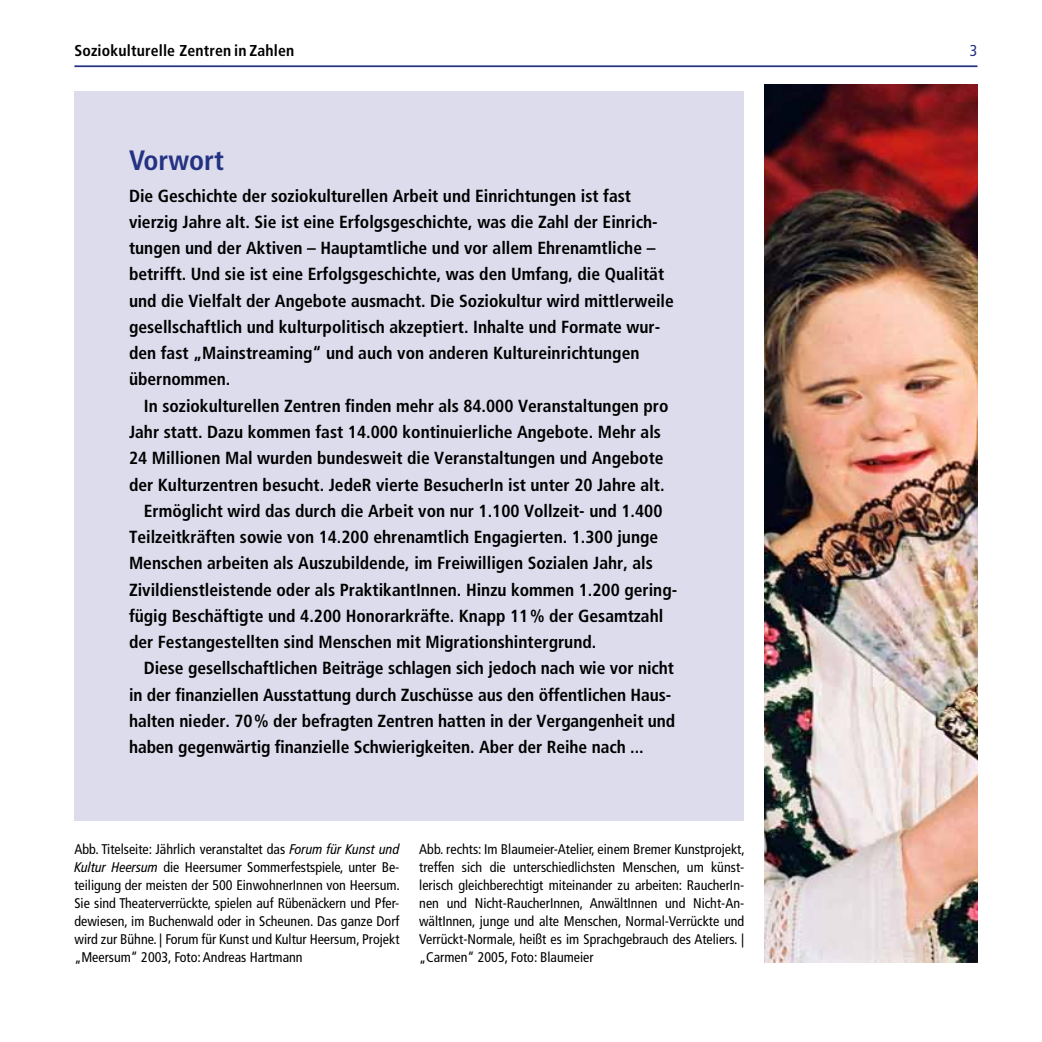
<style>
.page{position:relative;width:1042px;height:1042px;background:#fff}
.page>*{position:absolute;margin:0;border:0;box-sizing:border-box;transform-origin:0 0}
.t1{font:700 condensed 28px "Frutiger LT Com";color:#243282}
.t2{font:700 condensed 17.5px/26.2px "Frutiger LT Com";color:#000}
.t3{font:700 condensed 15.75px "Frutiger LT Com";letter-spacing:.01em;color:#000}
.t4{font:condensed 15.75px "Frutiger LT Com";color:#243282}
.t5{font:condensed 14px/18px "Frutiger LT Com";color:#000;text-align:justify}
.s1{font-style:italic}
</style>
<div class="page">
<hr style="left:74px;top:65px;width:903px;height:2px;background:#243282">
<img style="left:764px;top:84px;width:213px;height:878px">
<div style="left:74px;top:91px;width:670px;height:729px;background:#dddced"></div>
<p class="t3" style="left:74px;top:42px;width:221px">Soziokulturelle Zentren in Zahlen</p>
<p class="t4" style="left:970px;top:42px;width:9px">3</p>
<h1 class="t1" style="left:129px;top:143px;width:96px">Vorwort</h1>
<p class="t2" style="left:129px;top:182px;width:546px">Die Geschichte der soziokulturellen Arbeit und Einrichtungen ist fast vierzig Jahre alt. Sie ist eine Erfolgsgeschichte, was die Zahl der Einrich&shy;tungen und der Aktiven – Hauptamtliche und vor allem Ehrenamtliche – betrifft. Und sie ist eine Erfolgsgeschichte, was den Umfang, die Qualität und die Vielfalt der Angebote ausmacht. Die Soziokultur wird mittlerweile gesellschaftlich und kulturpolitisch akzeptiert. Inhalte und Formate wur&shy;den fast „Mainstreaming“ und auch von anderen Kultureinrichtungen übernommen.</p>
<p class="t2" style="left:144px;top:392px;width:526px">In soziokulturellen Zentren finden mehr als 84.000 Veranstaltungen pro</p>
<p class="t2" style="left:129px;top:419px;width:533px">Jahr statt. Dazu kommen fast 14.000 kontinuierliche Angebote. Mehr als</p>
<p class="t2" style="left:129px;top:445px;width:536px">24 Millionen Mal wurden bundesweit die Veranstaltungen und Angebote</p>
<p class="t2" style="left:129px;top:471px;width:537px">der Kulturzentren besucht. JedeR vierte BesucherIn ist unter 20 Jahre alt.</p>
<p class="t2" style="left:144px;top:497px;width:520px">Ermöglicht wird das durch die Arbeit von nur 1.100 Vollzeit- und 1.400</p>
<p class="t2" style="left:129px;top:524px;width:531px">Teilzeitkräften sowie von 14.200 ehrenamtlich Engagierten. 1.300 junge</p>
<p class="t2" style="left:129px;top:550px;width:525px">Menschen arbeiten als Auszubildende, im Freiwilligen Sozialen Jahr, als</p>
<p class="t2" style="left:129px;top:576px;width:550px">Zivildienstleistende oder als PraktikantInnen. Hinzu kommen 1.200 gering-</p>
<p class="t2" style="left:129px;top:602px;width:536px">fügig Beschäftigte und 4.200 Honorarkräfte. Knapp 11% der Gesamtzahl</p>
<p class="t2" style="left:129px;top:629px;width:469px">der Festangestellten sind Menschen mit Migrationshintergrund.</p>
<p class="t2" style="left:144px;top:655px;width:532px">Diese gesellschaftlichen Beiträge schlagen sich jedoch nach wie vor nicht</p>
<p class="t2" style="left:129px;top:681px;width:544px">in der finanziellen Ausstattung durch Zuschüsse aus den öffentlichen Haus-</p>
<p class="t2" style="left:129px;top:707px;width:548px">halten nieder. 70% der befragten Zentren hatten in der Vergangenheit und</p>
<p class="t2" style="left:129px;top:734px;width:516px">haben gegenwärtig finanzielle Schwierigkeiten. Aber der Reihe nach ...</p>
<p class="t5" style="left:74px;top:840px;width:327px">Abb. Titelseite: Jährlich veranstaltet das <span class="s1">Forum für Kunst und Kultur Heersum</span> die Heersumer Sommerfestspiele, unter Be&shy;teiligung der meisten der 500 EinwohnerInnen von Heersum.<br>Sie sind Theaterverrückte, spielen auf Rübenäckern und Pfer&shy;dewiesen, im Buchenwald oder in Scheunen. Das ganze Dorf wird zur Bühne. | Forum für Kunst und Kultur Heersum, Projekt „Meersum“ 2003, Foto: Andreas Hartmann</p>
<p class="t5" style="left:419px;top:840px;width:327px">Abb. rechts: Im Blaumeier-Atelier, einem Bremer Kunstprojekt, treffen sich die unterschiedlichsten Menschen, um künst&shy;lerisch gleichberechtigt miteinander zu arbeiten: RaucherIn&shy;nen und Nicht-RaucherInnen, AnwältInnen und Nicht-An&shy;wältInnen, junge und alte Menschen, Normal-Verrückte und Verrückt-Normale, heißt es im Sprachgebrauch des Ateliers. | „Carmen“ 2005, Foto: Blaumeier</p>
</div>
